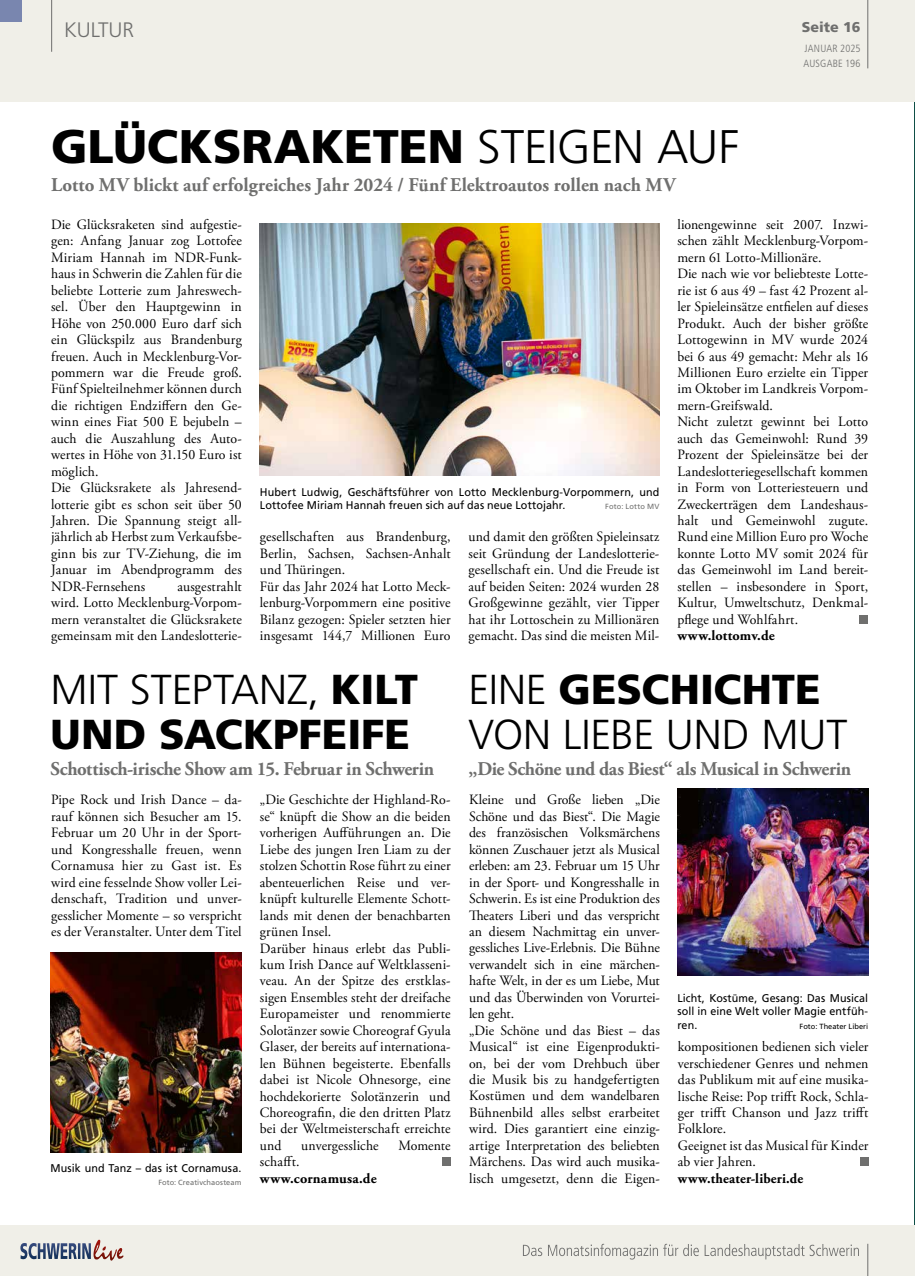
<style>
.page{position:relative;width:915px;height:1276px;background:#fff}
.page>*{position:absolute;margin:0;border:0;box-sizing:border-box;transform-origin:0 0}
.t1{font:900 47.1px "Frutiger LT Pro";letter-spacing:-.005em;color:#000}
.t2{font:900 41.85px/44.8px "Frutiger LT Pro";color:#000}
.t3{font:300 41.85px/44.8px "Frutiger LT Pro";letter-spacing:-.005em;color:#000}
.t4{font:300 20.85px "Frutiger LT Pro";color:#6f6f6e}
.t5{font:700 19.5px "Adobe Garamond Pro";letter-spacing:-.01em;color:#6f6f6e}
.t6{font:14.25px/16.5px "Adobe Garamond Pro";letter-spacing:.005em;color:#000}
.t7{font:700 14.25px "Adobe Garamond Pro";letter-spacing:.015em;color:#000}
.t8{font:900 14.25px "Frutiger LT Pro";color:#6f6f6e}
.t9{font:11.25px/13.5px "Frutiger LT Pro";letter-spacing:.01em;color:#000;scale:.96 1}
.t10{font:300 condensed 10.5px/15px "Frutiger LT Pro";letter-spacing:.015em;color:#6f6f6e}
.t11{font:7.5px "Frutiger LT Pro";letter-spacing:.01em;color:#6f6f6e}
.t12{font:7.5px "Frutiger LT Pro";color:#000}
.s1{font-weight:300}
.s2{font-weight:900}
</style>
<div class="page">
<hr style="left:914px;top:0;width:1px;height:1276px;background:#0f4f46">
<div style="left:0;top:0;width:914px;height:102px;background:#f0efe8"></div>
<hr style="left:867px;top:0;width:1px;height:68px;background:#6f6f6e">
<div style="left:0;top:1225px;width:914px;height:51px;background:#f0efe8"></div>
<hr style="left:867px;top:1243px;width:1px;height:33px;background:#6f6f6e">
<hr style="left:51px;top:0;width:1px;height:52px;background:#6f6f6e">
<svg style="left:523px;top:1243px;width:335px;height:16px"></svg>
<svg style="left:20px;top:1239px;width:95px;height:21px"></svg>
<div style="left:0;top:0;width:21px;height:21px;background:#7986af"></div>
<div style="left:859px;top:615px;width:8px;height:8px;background:#6f6f6e"></div>
<img style="left:260px;top:224px;width:399px;height:251px">
<div style="left:442px;top:1157px;width:8px;height:9px;background:#6f6f6e"></div>
<img style="left:51px;top:952px;width:190px;height:200px">
<div style="left:859px;top:1157px;width:9px;height:9px;background:#6f6f6e"></div>
<img style="left:677px;top:788px;width:190px;height:187px">
<h3 class="t4" style="left:64px;top:17px;width:72px">KULTUR</h3>
<h1 class="t1" style="left:51px;top:118px;width:689px">GLÜCKSRAKETEN <span class="s1">STEIGEN AUF</span></h1>
<h3 class="t5" style="left:51px;top:174px;width:626px">Lotto MV blickt auf erfolgreiches Jahr 2024 / Fünf Elektroautos rollen nach MV</h3>
<p class="t8" style="left:801px;top:18px;width:60px">Seite 16</p>
<p class="t10" style="left:803px;top:41px;width:58px">JANUAR 2025<br>AUSGABE 196</p>
<p class="t6" style="left:51px;top:217px;width:192px">Die Glücksraketen sind aufgestie&shy;gen: Anfang Januar zog Lottofee<br>Miriam Hannah im NDR-Funk&shy;haus in Schwerin die Zahlen für die beliebte Lotterie zum Jahreswech&shy;sel. Über den Hauptgewinn in<br>Höhe von 250.000 Euro darf sich ein Glückspilz aus Brandenburg freuen. Auch in Mecklenburg-Vor&shy;pommern war die Freude groß.<br>Fünf Spielteilnehmer können durch die richtigen Endziffern den Ge&shy;winn eines Fiat 500 E bejubeln – auch die Auszahlung des Auto&shy;wertes in Höhe von 31.150 Euro ist möglich.<br>Die Glücksrakete als Jahresend&shy;lotterie gibt es schon seit über 50<br>Jahren. Die Spannung steigt all&shy;jährlich ab Herbst zum Verkaufsbe&shy;ginn bis zur TV-Ziehung, die im<br>Januar im Abendprogramm des<br>NDR-Fernsehens</p>
<p class="t6" style="left:51px;top:578px;width:192px;text-align:justify;text-indent:126px">ausgestrahlt wird. Lotto Mecklenburg-Vorpom&shy;mern veranstaltet die Glücksrakete gemeinsam mit den Landeslotterie-</p>
<p class="t9" style="left:260px;top:485px;width:417px">Hubert Ludwig, Geschäftsführer von Lotto Mecklenburg-Vorpommern, und<br>Lottofee Miriam Hannah freuen sich auf das neue Lottojahr.</p>
<p class="t11" style="left:605px;top:502px;width:56px">Foto: Lotto MV</p>
<p class="t6" style="left:260px;top:529px;width:192px">gesellschaften aus Brandenburg,<br>Berlin, Sachsen, Sachsen-Anhalt und Thüringen.<br>Für das Jahr 2024 hat Lotto Meck&shy;lenburg-Vorpommern eine positive<br>Bilanz gezogen: Spieler setzten hier insgesamt 144,7 Millionen Euro</p>
<p class="t6" style="left:468px;top:529px;width:192px;text-align:justify">und damit den größten Spieleinsatz seit Gründung der Landeslotterie&shy;gesellschaft ein. Und die Freude ist auf beiden Seiten: 2024 wurden 28<br>Großgewinne gezählt, vier Tipper hat ihr Lottoschein zu Millionären gemacht. Das sind die meisten Mil-</p>
<p class="t6" style="left:677px;top:217px;width:192px">lionengewinne seit 2007. Inzwi&shy;schen zählt Mecklenburg-Vorpom&shy;mern 61 Lotto-Millionäre.<br>Die nach wie vor beliebteste Lotte&shy;rie ist 6 aus 49 – fast 42 Prozent al&shy;ler Spieleinsätze entfielen auf dieses<br>Produkt. Auch der bisher größte<br>Lottogewinn in MV wurde 2024 bei 6 aus 49 gemacht: Mehr als 16<br>Millionen Euro erzielte ein Tipper im Oktober im Landkreis Vorpom&shy;mern-Greifswald.<br>Nicht zuletzt gewinnt bei Lotto auch das Gemeinwohl: Rund 39<br>Prozent der Spieleinsätze bei der<br>Landeslotteriegesellschaft kommen in Form von Lotteriesteuern und<br>Zweckerträgen dem Landeshaus&shy;halt und Gemeinwohl zugute.<br>Rund eine Million Euro pro Woche konnte Lotto MV somit 2024 für das Gemeinwohl im Land bereit&shy;stellen – insbesondere in Sport,<br>Kultur, Umweltschutz, Denkmal&shy;pflege und Wohlfahrt.</p>
<p class="t7" style="left:677px;top:627px;width:99px">www.lottomv.de</p>
<h2 class="t2" style="left:51px;top:667px;width:369px"><span class="s1">MIT STEPTANZ,</span> KILT<br>UND SACKPFEIFE</h2>
<h3 class="t5" style="left:51px;top:757px;width:385px">Schottisch-irische Show am 15. Februar in Schwerin</h3>
<p class="t6" style="left:51px;top:792px;width:192px;text-align:justify">Pipe Rock und Irish Dance – da&shy;rauf können sich Besucher am 15.<br>Februar um 20 Uhr in der Sport&shy;und Kongresshalle freuen, wenn Cornamusa hier zu Gast ist. Es wird eine fesselnde Show voller Lei&shy;denschaft, Tradition und unver&shy;gesslicher Momente – so verspricht es der Veranstalter. Unter dem Titel</p>
<p class="t6" style="left:260px;top:792px;width:192px">„Die Geschichte der Highland-Ro&shy;se“ knüpft die Show an die beiden vorherigen Aufführungen an. Die<br>Liebe des jungen Iren Liam zu der stolzen Schottin Rose führt zu einer abenteuerlichen Reise und ver&shy;knüpft kulturelle Elemente Schott&shy;lands mit denen der benachbarten grünen Insel.<br>Darüber hinaus erlebt das Publi&shy;kum Irish Dance auf Weltklasseni&shy;veau. An der Spitze des erstklas&shy;sigen Ensembles steht der dreifache<br>Europameister und renommierte<br>Solotänzer sowie Choreograf Gyula<br>Glaser, der bereits auf internationa&shy;len Bühnen begeisterte. Ebenfalls dabei ist Nicole Ohnesorge, eine hochdekorierte Solotänzerin und<br>Choreografin, die den dritten Platz bei der Weltmeisterschaft erreichte und</p>
<p class="t6" style="left:301px;top:1137px;width:79px">unvergessliche</p>
<p class="t6" style="left:398px;top:1137px;width:54px">Momente</p>
<p class="t9" style="left:51px;top:1161px;width:200px">Musik und Tanz – das ist Cornamusa.</p>
<p class="t11" style="left:158px;top:1178px;width:84px">Foto: Creativchaosteam</p>
<p class="t6" style="left:260px;top:1154px;width:41px">schafft.</p>
<p class="t7" style="left:260px;top:1169px;width:118px">www.cornamusa.de</p>
<h2 class="t3" style="left:468px;top:667px;width:380px">EINE <span class="s2">GESCHICHTE<br></span>VON LIEBE UND MUT</h2>
<h3 class="t5" style="left:468px;top:757px;width:384px">„Die Schöne und das Biest“ als Musical in Schwerin</h3>
<p class="t6" style="left:469px;top:792px;width:192px">Kleine und Große lieben „Die<br>Schöne und das Biest“. Die Magie des französischen Volksmärchens können Zuschauer jetzt als Musical erleben: am 23. Februar um 15 Uhr in der Sport- und Kongresshalle in<br>Schwerin. Es ist eine Produktion des<br>Theaters Liberi und das verspricht an diesem Nachmittag ein unver&shy;gessliches Live-Erlebnis. Die Bühne verwandelt sich in eine märchen&shy;hafte Welt, in der es um Liebe, Mut und das Überwinden von Vorurtei&shy;len geht.<br>„Die Schöne und das Biest – das<br>Musical“ ist eine Eigenprodukti&shy;on, bei der vom Drehbuch über die Musik bis zu handgefertigten<br>Kostümen und dem wandelbaren<br>Bühnenbild alles selbst erarbeitet wird. Dies garantiert eine einzig&shy;artige Interpretation des beliebten<br>Märchens. Das wird auch musika&shy;lisch umgesetzt, denn die Eigen-</p>
<p class="t9" style="left:677px;top:991px;width:200px;text-align:justify">Licht, Kostüme, Gesang: Das Musical soll in eine Welt voller Magie entfüh&shy;ren.</p>
<p class="t12" style="left:799px;top:1021px;width:70px">Foto: Theater Liberi</p>
<p class="t6" style="left:677px;top:1039px;width:192px">kompositionen bedienen sich vieler verschiedener Genres und nehmen das Publikum mit auf eine musika&shy;lische Reise: Pop trifft Rock, Schla&shy;ger trifft Chanson und Jazz trifft<br>Folklore.<br>Geeignet ist das Musical für Kinder ab vier Jahren.</p>
<p class="t7" style="left:677px;top:1169px;width:127px">www.theater-liberi.de</p>
</div>
